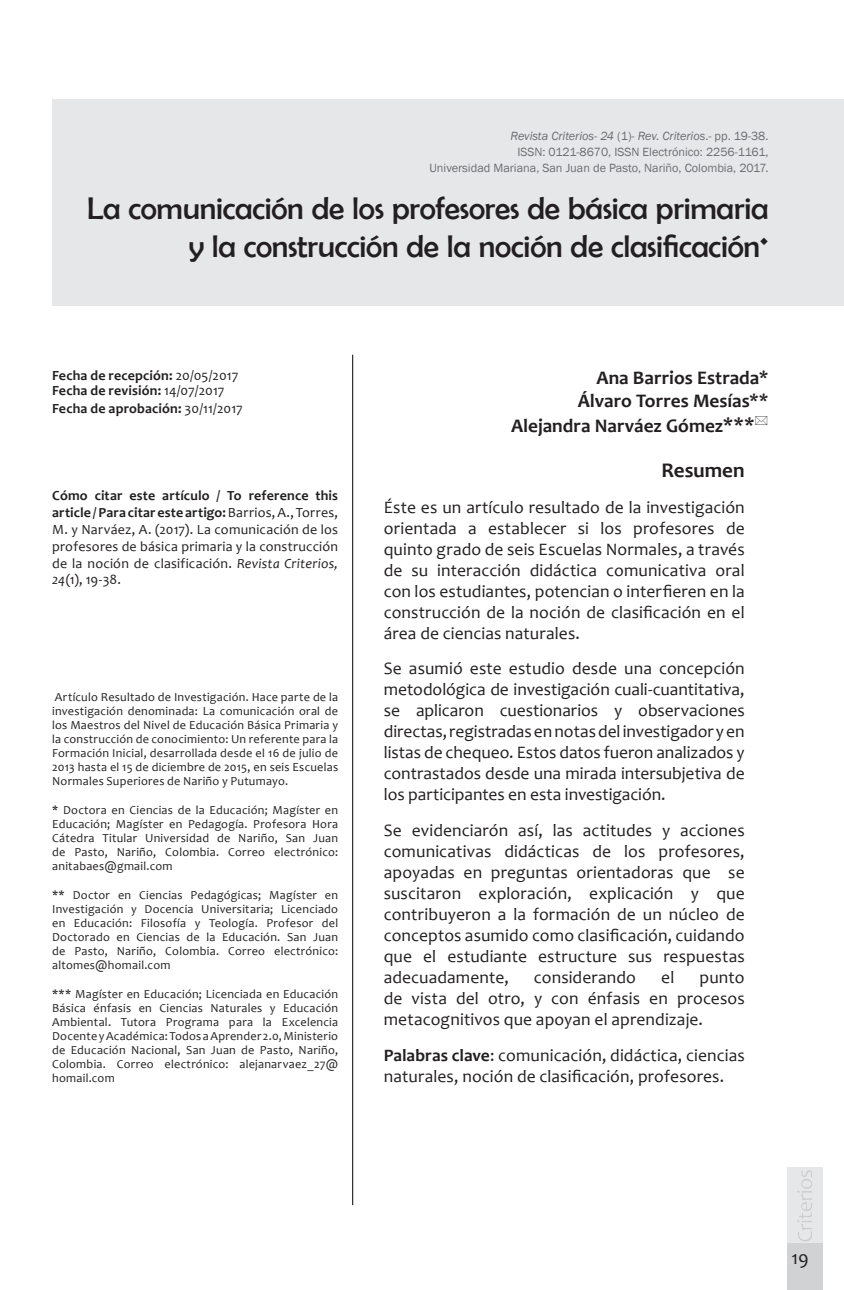
<style>
.page{position:relative;width:844px;height:1290px;background:#fff}
.page>*{position:absolute;margin:0;border:0;box-sizing:border-box;transform-origin:0 0}
.Título_Criterios{font:31.5px/37.8px "Berlin Sans FB";letter-spacing:-.01em;color:#231f20;text-align:right}
.Subtítulos_Criterios{font:700 21px "Candara";color:#231f20}
.Autores_Criterios{font:700 19.25px "Candara";color:#231f20}
.t1{font:19.25px "Candara";color:#231f20}
.Resumen_Criterios{font:17.5px/21px "Candara";letter-spacing:.005em;color:#231f20;text-align:justify}
.Cómo_citar_Criterios{font:14px/16.8px "Candara";letter-spacing:.015em;color:#231f20;text-align:justify}
.Fechas_Criterios{font:700 14px "Candara";letter-spacing:.01em;color:#231f20}
.Nota_a_pie_de_página{font:12.25px/14px "Candara";letter-spacing:.02em;color:#231f20;text-align:justify}
.t2{font:12.25px "Franklin Gothic";color:#6c6d70}
.t3{font:italic 12.25px "Franklin Gothic";color:#6c6d70}
.s1{font-style:normal}
.s2{font-weight:400}
.s3{font-weight:700}
.s4{font-style:italic}
.s5{font-size:21px}
</style>
<div class="page">
<div style="left:787px;top:1243px;width:35px;height:47px;background:#d1d2d4"></div>
<div style="left:787px;top:1167px;width:35px;height:76px;background:#e6e7e9"></div>
<img style="left:797px;top:1170px;width:15px;height:71px">
<div style="left:52px;top:99px;width:791px;height:206px;background:#e6e7e9"></div>
<hr style="left:352px;top:355px;width:1px;height:850px;background:#000">
<p class="t3" style="left:510px;top:128px;width:259px">Revista Criterios- 24 <span class="s1">(1)-</span> Rev. Criterios<span class="s1">.- pp. 19-38.</span></p>
<p class="t2" style="left:517px;top:144px;width:252px">ISSN: 0121-8670, ISSN Electrónico: 2256-1161,</p>
<p class="t2" style="left:429px;top:160px;width:340px">Universidad Mariana, San Juan de Pasto, Nariño, Colombia, 2017.</p>
<p class="Título_Criterios" style="left:87px;top:189px;width:682px">La comunicación de los profesores de básica primaria y la construcción de la noción de clasificación<sup>◆</sup></p>
<p class="Fechas_Criterios" style="left:52px;top:366px;width:188px">Fecha de recepción: <span class="s2">20/05/2017</span></p>
<p class="Fechas_Criterios" style="left:52px;top:382px;width:174px">Fecha de revisión: <span class="s2">14/07/2017</span></p>
<p class="Fechas_Criterios" style="left:52px;top:399px;width:192px">Fecha de aprobación: <span class="s2">30/11/2017</span></p>
<p class="Cómo_citar_Criterios" style="left:52px;top:487px;width:287px"><span class="s3">Cómo citar este artículo / To reference this article / Para citar este artigo:</span> Barrios, A., Torres, M. y Narváez, A. (2017). La comunicación de los profesores de básica primaria y la construcción de la noción de clasificación. <span class="s4">Revista Criterios, 24</span>(1), 19-38.</p>
<p class="Nota_a_pie_de_página" style="left:52px;top:690px;width:287px">Artículo Resultado de Investigación. Hace parte de la investigación denominada: La comunicación oral de los Maestros del Nivel de Educación Básica Primaria y la construcción de conocimiento: Un referente para la Formación Inicial, desarrollada desde el 16 de julio de 2013 hasta el 15 de diciembre de 2015, en seis Escuelas Normales Superiores de Nariño y Putumayo.</p>
<p class="Nota_a_pie_de_página" style="left:52px;top:803px;width:287px">* Doctora en Ciencias de la Educación; Magíster en Educación; Magíster en Pedagogía. Profesora Hora Cátedra Titular Universidad de Nariño, San Juan de Pasto, Nariño, Colombia. Correo electrónico: anitabaes@gmail.com</p>
<p class="Nota_a_pie_de_página" style="left:52px;top:888px;width:287px">** Doctor en Ciencias Pedagógicas; Magíster en Investigación y Docencia Universitaria; Licenciado en Educación: Filosofía y Teología. Profesor del Doctorado en Ciencias de la Educación. San Juan de Pasto, Nariño, Colombia. Correo electrónico: altomes@homail.com</p>
<p class="Nota_a_pie_de_página" style="left:52px;top:986px;width:287px">*** Magíster en Educación; Licenciada en Educación Básica énfasis en Ciencias Naturales y Educación Ambiental. Tutora Programa para la Excelencia Docente y Académica: Todos a Aprender 2.0, Ministerio de Educación Nacional, San Juan de Pasto, Nariño, Colombia. Correo electrónico: alejanarvaez_27@ homail.com</p>
<p class="Autores_Criterios" style="left:596px;top:365px;width:173px">Ana Barrios Estrada*</p>
<p class="Autores_Criterios" style="left:577px;top:388px;width:192px">Álvaro Torres Mesías**</p>
<p class="Autores_Criterios" style="left:511px;top:413px;width:245px">Alejandra Narváez Gómez<span class="s5">***</span></p>
<p class="Subtítulos_Criterios" style="left:661px;top:457px;width:85px">Resumen</p>
<p class="Resumen_Criterios" style="left:383px;top:496px;width:362px">Éste es un artículo resultado de la investigación orientada a establecer si los profesores de quinto grado de seis Escuelas Normales, a través de su interacción didáctica comunicativa oral con los estudiantes, potencian o interfieren en la construcción de la noción de clasificación en el área de ciencias naturales.</p>
<p class="Resumen_Criterios" style="left:383px;top:658px;width:362px">Se asumió este estudio desde una concepción metodológica de investigación cuali-cuantitativa, se aplicaron cuestionarios y observaciones directas, registradas en notas del investigador y en listas de chequeo. Estos datos fueron analizados y contrastados desde una mirada intersubjetiva de los participantes en esta investigación.</p>
<p class="Resumen_Criterios" style="left:383px;top:820px;width:362px">Se evidenciarón así, las actitudes y acciones comunicativas didácticas de los profesores, apoyadas en preguntas orientadoras que se suscitaron exploración, explicación y que contribuyeron a la formación de un núcleo de conceptos asumido como clasificación, cuidando que el estudiante estructure sus respuestas adecuadamente,</p>
<p class="Resumen_Criterios" style="left:534px;top:967px;width:104px">considerando</p>
<p class="Resumen_Criterios" style="left:661px;top:967px;width:15px">el</p>
<p class="Resumen_Criterios" style="left:383px;top:967px;width:362px;text-indent:315px">punto de vista del otro, y con énfasis en procesos metacognitivos que apoyan el aprendizaje.</p>
<p class="Resumen_Criterios" style="left:383px;top:1045px;width:362px"><span class="s3">Palabras clave</span>: comunicación, didáctica, ciencias naturales, noción de clasificación, profesores.</p>
<p class="t1" style="left:791px;top:1246px;width:19px">19</p>
</div>
